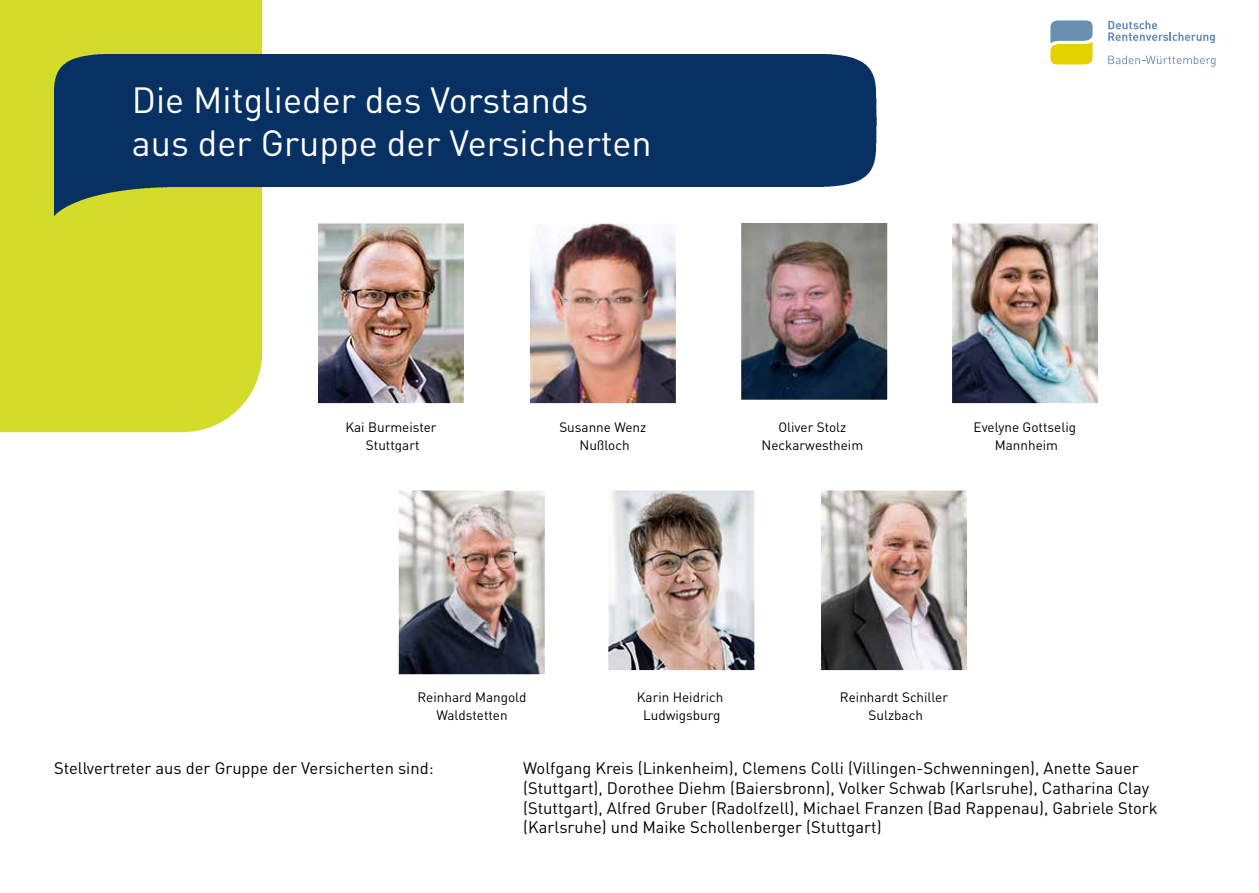
<style>
.page{position:relative;width:1259px;height:893px;background:#fff}
.page>*{position:absolute;margin:0;border:0;box-sizing:border-box;transform-origin:0 0}
.t1{font:36px/43.2px "DIN Pro";color:#fff}
.t2{font:16.5px/19.8px "DIN Pro";color:#000}
.t3{font:13.5px/18px "DIN Pro";color:#000;text-align:center}
</style>
<div class="page">
<div style="left:0;top:0;width:262px;height:432px;background:#d3db2b"></div>
<img style="left:742px;top:223px;width:143px;height:175px">
<div style="left:733px;top:213px;width:161px;height:194px;border:8px solid #fff"></div>
<img style="left:610px;top:492px;width:143px;height:177px">
<div style="left:601px;top:483px;width:161px;height:195px;border:8px solid #fff"></div>
<img style="left:953px;top:225px;width:143px;height:177px">
<div style="left:944px;top:216px;width:161px;height:195px;border:8px solid #fff"></div>
<img style="left:400px;top:492px;width:143px;height:181px">
<div style="left:391px;top:483px;width:161px;height:199px;border:8px solid #fff"></div>
<img style="left:822px;top:492px;width:143px;height:177px">
<div style="left:813px;top:483px;width:161px;height:195px;border:8px solid #fff"></div>
<img style="left:531px;top:225px;width:143px;height:177px">
<div style="left:522px;top:216px;width:161px;height:195px;border:8px solid #fff"></div>
<img style="left:319px;top:225px;width:143px;height:177px">
<div style="left:310px;top:216px;width:161px;height:195px;border:8px solid #fff"></div>
<img style="left:54px;top:54px;width:823px;height:161px">
<svg style="left:1050px;top:20px;width:42px;height:44px;background:#b0b86b"></svg>
<svg style="left:1108px;top:21px;width:107px;height:22px"></svg>
<svg style="left:1108px;top:56px;width:107px;height:11px"></svg>
<h1 class="t1" style="left:132px;top:76px;width:521px">Die Mitglieder des Vorstands aus der Gruppe der Versicherten</h1>
<p class="t3" style="left:345px;top:418px;width:93px">Kai Burmeister<br>Stuttgart</p>
<p class="t3" style="left:559px;top:418px;width:88px">Susanne Wenz<br>Nußloch</p>
<p class="t3" style="left:761px;top:418px;width:103px">Oliver Stolz<br>Neckarwestheim</p>
<p class="t3" style="left:973px;top:418px;width:104px">Evelyne Gottselig<br>Mannheim</p>
<p class="t3" style="left:417px;top:688px;width:111px">Reinhard Mangold<br>Waldstetten</p>
<p class="t3" style="left:840px;top:688px;width:110px">Reinhardt Schiller<br>Sulzbach</p>
<p class="t3" style="left:637px;top:688px;width:88px">Karin Heidrich<br>Ludwigsburg</p>
<p class="t2" style="left:54px;top:757px;width:381px">Stellvertreter aus der Gruppe der Versicherten sind:</p>
<p class="t2" style="left:523px;top:757px;width:636px">Wolfgang Kreis (Linkenheim), Clemens Colli (Villingen-Schwenningen), Anette Sauer (Stuttgart), Dorothee Diehm (Baiersbronn), Volker Schwab (Karlsruhe), Catharina Clay (Stuttgart), Alfred Gruber (Radolfzell), Michael Franzen (Bad Rappenau), Gabriele Stork (Karlsruhe) und Maike Schollenberger (Stuttgart)</p>
</div>
